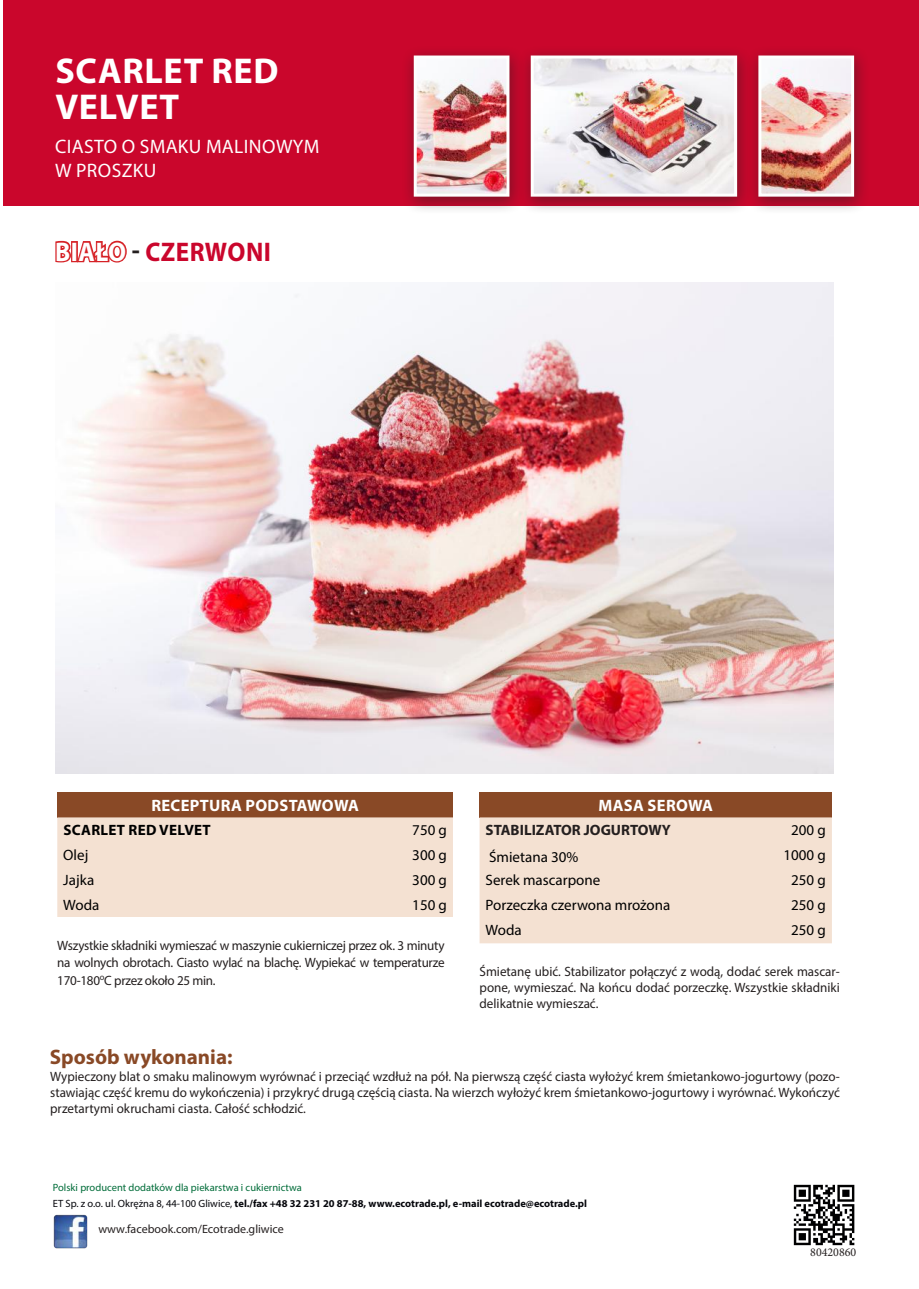
<style>
.page{position:relative;width:919px;height:1289px;background:#fff}
.page>*{position:absolute;margin:0;border:0;box-sizing:border-box;transform-origin:0 0}
.t1{font:700 36px/36px "Myriad Pro";letter-spacing:.02em;color:#fff}
.t2{font:700 27px "Myriad Pro";letter-spacing:.02em;color:#ca062c;scale:.93 1}
.t3{font:700 21px "Myriad Pro";color:#894926}
.t4{font:19.5px/23.4px "Myriad Pro";letter-spacing:.02em;color:#fff}
.t5{font:700 16.5px "Myriad Pro";letter-spacing:.02em;color:#fff}
.t6{font:15px "Myriad Pro";color:#000}
.t7{font:700 15px "Myriad Pro";color:#241f1f}
.t8{font:700 15px "Myriad Pro";letter-spacing:.02em;color:#000}
.t9{font:13.5px/16.2px "Myriad Pro";letter-spacing:-.02em;color:#241f1f;text-align:justify}
.t10{font:12px "Myriad Pro";color:#241f1f}
.t11{font:12px "Minion Pro";color:#241f1f}
.t12{font:700 10.5px/15.3px "Myriad Pro";color:#05060b}
.s1{color:#fff}
.s2{color:#241f1f}
.s3{font-weight:400;color:#006c39}
.s4{font-weight:400}
</style>
<div class="page">
<div style="left:3px;top:0;width:915px;height:206px;background:#ca062c"></div>
<svg style="left:55px;top:240px;width:72px;height:23px"></svg>
<img style="left:55px;top:283px;width:778px;height:490px">
<img style="left:53px;top:1214px;width:35px;height:35px">
<img style="left:793px;top:1184px;width:62px;height:62px">
<div style="left:57px;top:792px;width:396px;height:25px;background:#894926"></div>
<div style="left:57px;top:817px;width:396px;height:100px;background:#f4e1d2"></div>
<div style="left:479px;top:792px;width:352px;height:25px;background:#894926"></div>
<div style="left:479px;top:817px;width:352px;height:126px;background:#f4e1d2"></div>
<div style="left:401px;top:45px;width:124px;height:170px;background:#241f1f;opacity:.5"></div>
<img style="left:418px;top:60px;width:87px;height:133px">
<div style="left:414px;top:56px;width:95px;height:141px;border:3px solid #fefffe"></div>
<div style="left:518px;top:45px;width:235px;height:170px;background:#241f1f;opacity:.5"></div>
<img style="left:534px;top:60px;width:199px;height:133px">
<div style="left:530px;top:56px;width:207px;height:141px;border:3px solid #fefffe"></div>
<div style="left:745px;top:45px;width:124px;height:170px;background:#241f1f;opacity:.5"></div>
<img style="left:762px;top:60px;width:88px;height:133px">
<div style="left:758px;top:56px;width:96px;height:141px;border:3px solid #fefffe"></div>
<h1 class="t1" style="left:55px;top:51px;width:225px">SCARLET RED<br>VELVET</h1>
<h3 class="t4" style="left:55px;top:135px;width:266px">CIASTO O SMAKU MALINOWYM<br>W PROSZKU</h3>
<h2 class="t2" style="left:55px;top:234px;width:233px"><span class="s1">BIAŁO</span> <span class="s2">-</span> CZERWONI</h2>
<p class="t5" style="left:151px;top:794px;width:209px">RECEPTURA PODSTAWOWA</p>
<p class="t8" style="left:63px;top:819px;width:149px">SCARLET RED VELVET</p>
<p class="t6" style="left:412px;top:820px;width:36px">750 g</p>
<p class="t6" style="left:63px;top:845px;width:27px">Olej</p>
<p class="t6" style="left:412px;top:845px;width:36px">300 g</p>
<p class="t6" style="left:63px;top:870px;width:32px">Jajka</p>
<p class="t6" style="left:412px;top:870px;width:36px">300 g</p>
<p class="t6" style="left:63px;top:895px;width:38px">Woda</p>
<p class="t6" style="left:412px;top:895px;width:36px">150 g</p>
<p class="t5" style="left:598px;top:794px;width:116px">MASA SEROWA</p>
<p class="t7" style="left:485px;top:819px;width:187px">STABILIZATOR JOGURTOWY</p>
<p class="t6" style="left:791px;top:820px;width:36px">200 g</p>
<p class="t6" style="left:489px;top:847px;width:91px">Śmietana 30%</p>
<p class="t6" style="left:783px;top:845px;width:44px">1000 g</p>
<p class="t6" style="left:485px;top:871px;width:116px">Serek mascarpone</p>
<p class="t6" style="left:791px;top:871px;width:36px">250 g</p>
<p class="t6" style="left:485px;top:896px;width:186px">Porzeczka czerwona mrożona</p>
<p class="t6" style="left:791px;top:896px;width:36px">250 g</p>
<p class="t6" style="left:485px;top:921px;width:38px">Woda</p>
<p class="t6" style="left:791px;top:921px;width:36px">250 g</p>
<p class="t9" style="left:57px;top:937px;width:389px">Wszystkie składniki wymieszać w maszynie cukierniczej przez ok. 3 minuty na wolnych obrotach. Ciasto wylać na blachę. Wypiekać w temperaturze</p>
<p class="t9" style="left:57px;top:971px;width:160px">170-180<sup>o</sup>C przez około 25 min.</p>
<p class="t9" style="left:479px;top:962px;width:362px">Śmietanę ubić. Stabilizator połączyć z wodą, dodać serek mascar&shy;pone, wymieszać. Na końcu dodać porzeczkę. Wszystkie składniki delikatnie wymieszać.</p>
<h3 class="t3" style="left:50px;top:1043px;width:184px">Sposób wykonania:</h3>
<p class="t9" style="left:50px;top:1068px;width:791px">Wypieczony blat o smaku malinowym wyrównać i przeciąć wzdłuż na pół. Na pierwszą część ciasta wyłożyć krem śmietankowo-jogurtowy (pozo&shy;stawiając część kremu do wykończenia) i przykryć drugą częścią ciasta. Na wierzch wyłożyć krem śmietankowo-jogurtowy i wyrównać. Wykończyć przetartymi okruchami ciasta. Całość schłodzić.</p>
<p class="t12" style="left:53px;top:1179px;width:535px"><span class="s3">Polski producent dodatków dla piekarstwa i cukiernictwa<br></span><span class="s4">ET Sp. z o.o. ul. Okrężna 8, 44-100 Gliwice,</span> tel./fax +48 32 231 20 87-88, www.ecotrade.pl, e-mail ecotrade@ecotrade.pl</p>
<p class="t10" style="left:98px;top:1221px;width:187px">www.facebook.com/Ecotrade.gliwice</p>
<p class="t11" style="left:810px;top:1244px;width:48px">80420860</p>
</div>
